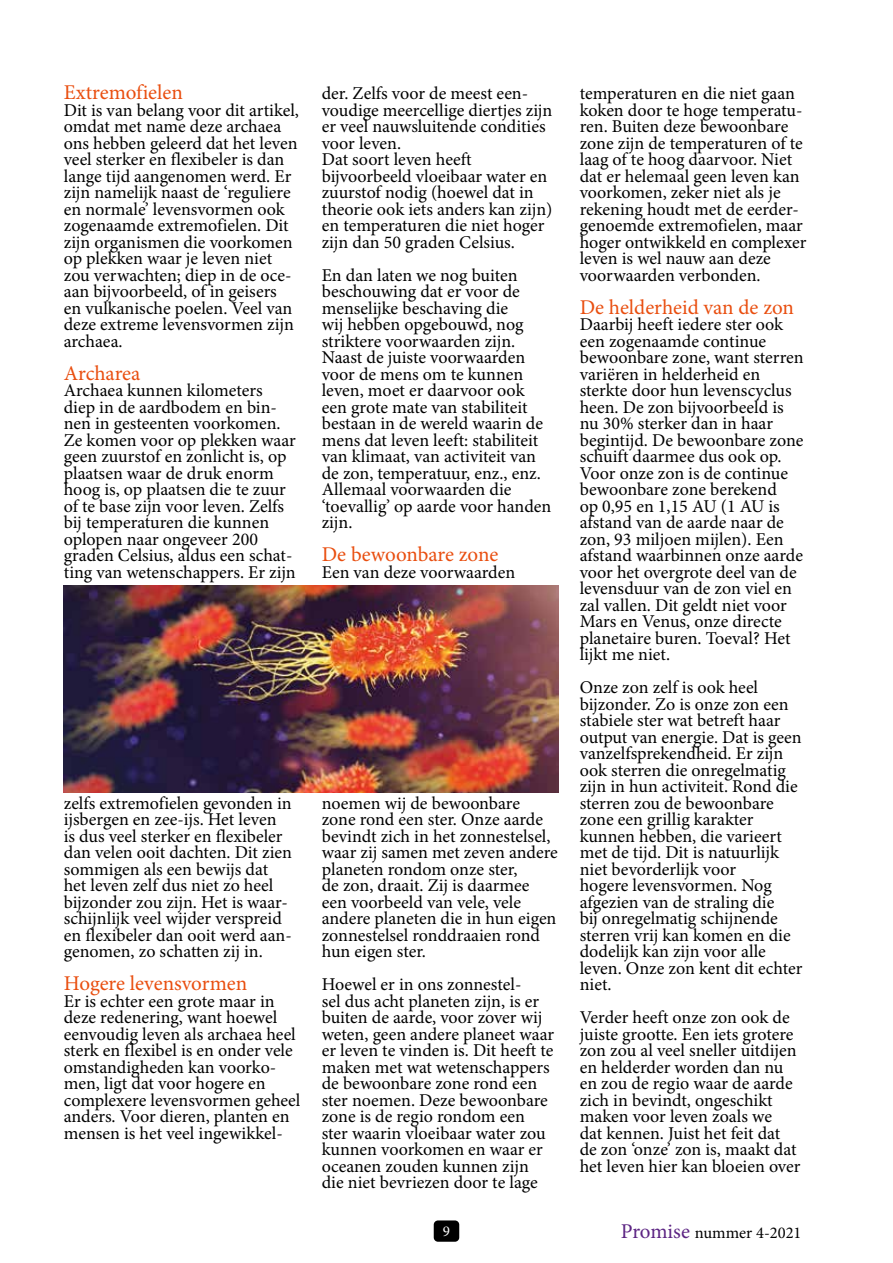
<style>
.page{position:relative;width:893px;height:1263px;background:#fff}
.page>*{position:absolute;margin:0;border:0;box-sizing:border-box;transform-origin:0 0}
.t1{font:21px "Minion Pro";color:#e94e0f}
.t2{font:18px/16.5px "Minion Pro";color:#000}
.t3{font:16.5px "Minion Pro";color:#000}
.t4{font:15px "Minion Pro";color:#fff}
.s1{font-size:21px;color:#5c2483}
</style>
<div class="page">
<div style="left:434px;top:1220px;width:25px;height:22px;background:#000;border-radius:4px"></div>
<img style="left:64px;top:586px;width:494px;height:206px">
<p class="t1" style="left:64px;top:78px;width:121px">Extremofielen</p>
<p class="t2" style="left:64px;top:102px;width:237px">Dit is van belang voor dit artikel, omdat met name deze archaea ons hebben geleerd dat het leven veel sterker en flexibeler is dan lange tijd aangenomen werd. Er zijn namelijk naast de ‘reguliere en normale’ levensvormen ook zogenaamde extremofielen. Dit zijn organismen die voorkomen op plekken waar je leven niet zou verwachten; diep in de oce&shy;aan bijvoorbeeld, of in geisers<br>en vulkanische poelen. Veel van deze extreme levensvormen zijn archaea.</p>
<p class="t1" style="left:64px;top:359px;width:78px">Archarea</p>
<p class="t2" style="left:64px;top:382px;width:234px">Archaea kunnen kilometers diep in de aardbodem en bin&shy;nen in gesteenten voorkomen.<br>Ze komen voor op plekken waar geen zuurstof en zonlicht is, op plaatsen waar de druk enorm hoog is, op plaatsen die te zuur of te base zijn voor leven. Zelfs bij temperaturen die kunnen oplopen naar ongeveer 200 graden Celsius, aldus een schat&shy;ting van wetenschappers. Er zijn</p>
<p class="t2" style="left:64px;top:795px;width:230px">zelfs extremofielen gevonden in ijsbergen en zee-ijs. Het leven is dus veel sterker en flexibeler dan velen ooit dachten. Dit zien sommigen als een bewijs dat het leven zelf dus niet zo heel bijzonder zou zijn. Het is waar&shy;schijnlijk veel wijder verspreid en flexibeler dan ooit werd aan&shy;genomen, zo schatten zij in.   </p>
<p class="t1" style="left:64px;top:969px;width:185px">Hogere levensvormen</p>
<p class="t2" style="left:64px;top:993px;width:238px">Er is echter een grote maar in deze redenering, want hoewel eenvoudig leven als archaea heel sterk en flexibel is en onder vele omstandigheden kan voorko&shy;men, ligt dat voor hogere en complexere levensvormen geheel anders. Voor dieren, planten en mensen is het veel ingewikkel-</p>
<p class="t2" style="left:322px;top:85px;width:232px">der. Zelfs voor de meest een&shy;voudige meercellige diertjes zijn er veel nauwsluitende condities voor leven.<br>Dat soort leven heeft bijvoorbeeld vloeibaar water en zuurstof nodig (hoewel dat in theorie ook iets anders kan zijn) en temperaturen die niet hoger zijn dan 50 graden Celsius.</p>
<p class="t2" style="left:322px;top:267px;width:231px">En dan laten we nog buiten beschouwing dat er voor de menselijke beschaving die<br>wij hebben opgebouwd, nog striktere voorwaarden zijn.<br>Naast de juiste voorwaarden voor de mens om te kunnen leven, moet er daarvoor ook een grote mate van stabiliteit bestaan in de wereld waarin de mens dat leven leeft: stabiliteit van klimaat, van activiteit van de zon, temperatuur, enz., enz.<br>Allemaal voorwaarden die ‘toevallig’ op aarde voor handen zijn.  </p>
<p class="t1" style="left:322px;top:540px;width:178px">De bewoonbare zone</p>
<p class="t2" style="left:322px;top:564px;width:195px">Een van deze voorwaarden</p>
<p class="t2" style="left:322px;top:795px;width:238px">noemen wij de bewoonbare zone rond een ster. Onze aarde bevindt zich in het zonnestelsel, waar zij samen met zeven andere planeten rondom onze ster,<br>de zon, draait. Zij is daarmee een voorbeeld van vele, vele andere planeten die in hun eigen zonnestelsel ronddraaien rond hun eigen ster.</p>
<p class="t2" style="left:322px;top:976px;width:234px">Hoewel er in ons zonnestel-<br>sel dus acht planeten zijn, is er buiten de aarde, voor zover wij weten, geen andere planeet waar er leven te vinden is. Dit heeft te maken met wat wetenschappers de bewoonbare zone rond een ster noemen. Deze bewoonbare zone is de regio rondom een ster waarin vloeibaar water zou kunnen voorkomen en waar er oceanen zouden kunnen zijn die niet bevriezen door te lage</p>
<p class="t2" style="left:580px;top:85px;width:228px">temperaturen en die niet gaan koken door te hoge temperatu&shy;ren. Buiten deze bewoonbare zone zijn de temperaturen of te laag of te hoog daarvoor. Niet dat er helemaal geen leven kan voorkomen, zeker niet als je rekening houdt met de eerder&shy;genoemde extremofielen, maar hoger ontwikkeld en complexer leven is wel nauw aan deze voorwaarden verbonden.</p>
<p class="t1" style="left:580px;top:293px;width:216px">De helderheid van de zon</p>
<p class="t2" style="left:580px;top:316px;width:225px">Daarbij heeft iedere ster ook een zogenaamde continue bewoonbare zone, want sterren variëren in helderheid en sterkte door hun levenscyclus heen. De zon bijvoorbeeld is nu 30% sterker dan in haar begintijd. De bewoonbare zone schuift daarmee dus ook op.<br>Voor onze zon is de continue bewoonbare zone berekend<br>op 0,95 en 1,15 AU (1 AU is afstand van de aarde naar de zon, 93 miljoen mijlen). Een afstand waarbinnen onze aarde voor het overgrote deel van de levensduur van de zon viel en zal vallen. Dit geldt niet voor<br>Mars en Venus, onze directe planetaire buren. Toeval? Het lijkt me niet.  </p>
<p class="t2" style="left:580px;top:679px;width:224px">Onze zon zelf is ook heel bijzonder. Zo is onze zon een stabiele ster wat betreft haar output van energie. Dat is geen vanzelfsprekendheid. Er zijn ook sterren die onregelmatig zijn in hun activiteit. Rond die sterren zou de bewoonbare zone een grillig karakter kunnen hebben, die varieert met de tijd. Dit is natuurlijk niet bevorderlijk voor<br>hogere levensvormen. Nog afgezien van de straling die<br>bij onregelmatig schijnende sterren vrij kan komen en die dodelijk kan zijn voor alle leven. Onze zon kent dit echter niet.</p>
<p class="t2" style="left:580px;top:1009px;width:222px">Verder heeft onze zon ook de juiste grootte. Een iets grotere zon zou al veel sneller uitdijen en helderder worden dan nu en zou de regio waar de aarde zich in bevindt, ongeschikt maken voor leven zoals we<br>dat kennen. Juist het feit dat de zon ‘onze’ zon is, maakt dat het leven hier kan bloeien over</p>
<p class="t4" style="left:443px;top:1221px;width:9px">9</p>
<p class="t3" style="left:621px;top:1221px;width:182px"><span class="s1">Promise</span> nummer 4-2021</p>
</div>
